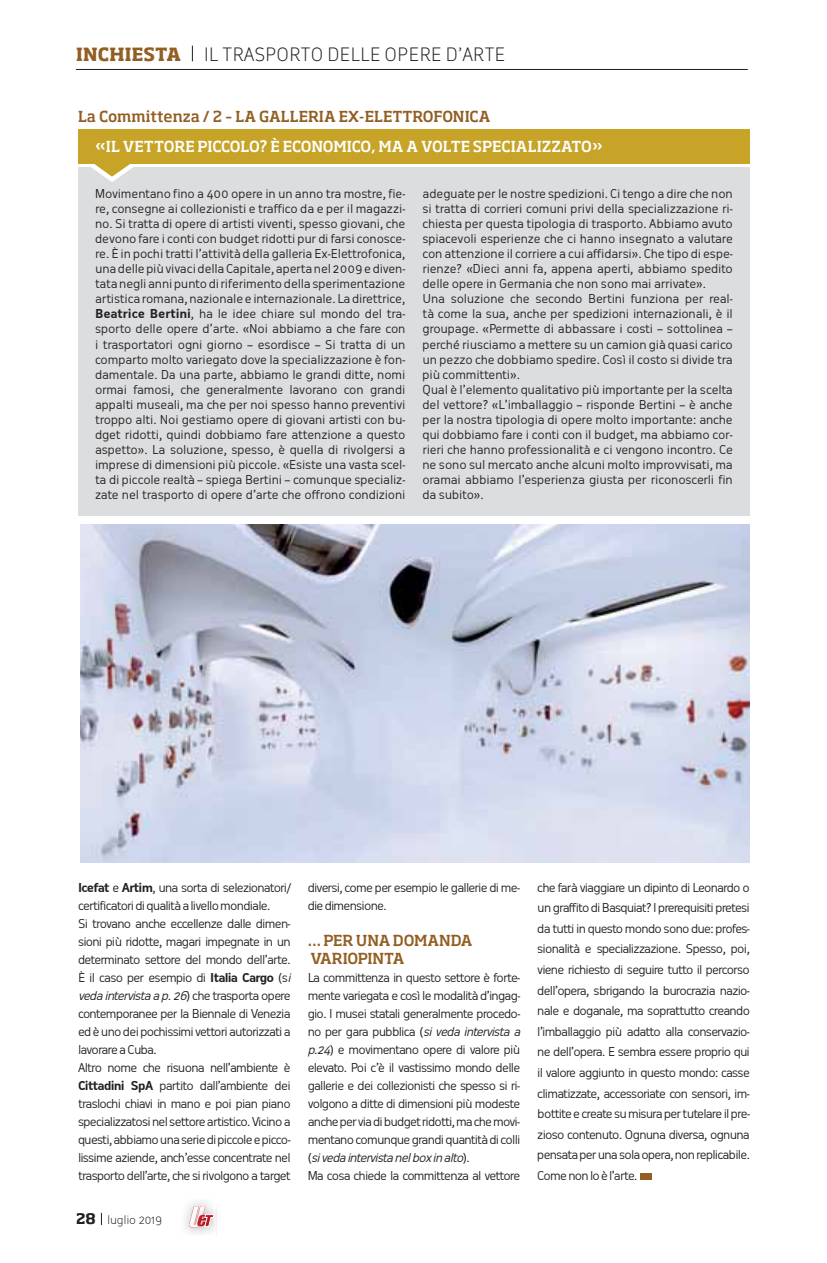
<style>
.page{position:relative;width:827px;height:1263px;background:#fff}
.page>*{position:absolute;margin:0;border:0;box-sizing:border-box;transform-origin:0 0}
.t1{font:300 18px "Oceania";color:#231f20}
.t2{font:700 18px "Soho Std";letter-spacing:.015em;color:#925e22}
.t3{font:500 15px/18px "Soho Std";letter-spacing:-.005em;color:#925e22}
.t4{font:500 15px "Soho Std";letter-spacing:-.015em;color:#fff}
.t5{font:12px/15px "Oceania";letter-spacing:-.05em;color:#231f20;text-align:justify}
.t6{font:12px/18px "Oceania";letter-spacing:-.07em;color:#231f20}
.t7{font:12px/15px "Oceania";letter-spacing:-.02em;color:#231f20}
.t8{font:300 11.7px "Oceania";letter-spacing:-.015em;color:#231f20}
.s1{font-weight:700}
.s2{font-style:italic}
.s3{font-family:"Soho Std";font-weight:700;font-size:14.4px}
</style>
<div class="page">
<svg style="left:101px;top:1213px;width:1px;height:12px"></svg>
<img style="left:197px;top:1206px;width:19px;height:29px">
<svg style="left:189px;top:1206px;width:25px;height:22px"></svg>
<hr style="left:76px;top:69px;width:672px;height:1px;background:#231f20">
<div style="left:78px;top:168px;width:672px;height:348px;background:#dcddde"></div>
<svg style="left:80px;top:164px;width:73px;height:18px"></svg>
<div style="left:78px;top:130px;width:672px;height:34px;background:#c7a328"></div>
<div style="left:641px;top:1173px;width:11px;height:7px;background:#925e22"></div>
<img style="left:80px;top:524px;width:670px;height:338px">
<svg style="left:192px;top:46px;width:1px;height:15px"></svg>
<h1 class="t2" style="left:76px;top:47px;width:106px">INCHIESTA</h1>
<h1 class="t1" style="left:204px;top:48px;width:303px">IL TRASPORTO DELLE OPERE D’ARTE</h1>
<p class="t3" style="left:78px;top:109px;width:414px">La Committenza / 2 – LA GALLERIA EX-ELETTROFONICA</p>
<p class="t4" style="left:95px;top:141px;width:509px">«IL VETTORE PICCOLO? È ECONOMICO, MA A VOLTE SPECIALIZZATO»</p>
<p class="t5" style="left:95px;top:187px;width:312px">Movimentano fino a 400 opere in un anno tra mostre, fie&shy;re, consegne ai collezionisti e traffico da e per il magazzi&shy;no. Si tratta di opere di artisti viventi, spesso giovani, che devono fare i conti con budget ridotti pur di farsi conosce&shy;re. È in pochi tratti l’attività della galleria Ex-Elettrofonica, una delle più vivaci della Capitale, aperta nel 2009 e diven&shy;tata negli anni punto di riferimento della sperimentazione artistica romana, nazionale e internazionale. La direttrice, <span class="s1">Beatrice Bertini</span>, ha le idee chiare sul mondo del tra&shy;sporto delle opere d’arte. «Noi abbiamo a che fare con i trasportatori ogni giorno – esordisce – Si tratta di un comparto molto variegato dove la specializzazione è fon&shy;damentale. Da una parte, abbiamo le grandi ditte, nomi ormai famosi, che generalmente lavorano con grandi appalti museali, ma che per noi spesso hanno preventivi troppo alti. Noi gestiamo opere di giovani artisti con bu&shy;dget ridotti, quindi dobbiamo fare attenzione a questo aspetto». La soluzione, spesso, è quella di rivolgersi a imprese di dimensioni più piccole. «Esiste una vasta scel&shy;ta di piccole realtà – spiega Bertini – comunque specializ&shy;zate nel trasporto di opere d’arte che offrono condizioni</p>
<p class="t7" style="left:422px;top:187px;width:312px">adeguate per le nostre spedizioni. Ci tengo a dire che non si tratta di corrieri comuni privi della specializzazione ri&shy;chiesta per questa tipologia di trasporto. Abbiamo avuto spiacevoli esperienze che ci hanno insegnato a valutare con attenzione il corriere a cui affidarsi». Che tipo di espe&shy;rienze? «Dieci anni fa, appena aperti, abbiamo spedito delle opere in Germania che non sono mai arrivate».<br>Una soluzione che secondo Bertini funziona per real&shy;tà come la sua, anche per spedizioni internazionali, è il groupage. «Permette di abbassare i costi – sottolinea – perché riusciamo a mettere su un camion già quasi carico un pezzo che dobbiamo spedire. Così il costo si divide tra più committenti».<br>Qual è l’elemento qualitativo più importante per la scelta del vettore? «L’imballaggio – risponde Bertini – è anche per la nostra tipologia di opere molto importante: anche qui dobbiamo fare i conti con il budget, ma abbiamo cor&shy;rieri che hanno professionalità e ci vengono incontro. Ce ne sono sul mercato anche alcuni molto improvvisati, ma oramai abbiamo l’esperienza giusta per riconoscerli fin da subito».</p>
<p class="t6" style="left:78px;top:879px;width:217px"><span class="s1">Icefat</span> e <span class="s1">Artim</span>, una sorta di selezionatori/ certificatori di qualità a livello mondiale.<br>Si trovano anche eccellenze dalle dimen&shy;sioni più ridotte, magari impegnate in un determinato settore del mondo dell’arte.<br>È il caso per esempio di <span class="s1">Italia Cargo</span> (s<span class="s2">i veda intervista a p.26</span>) c h e t ra s p o rt a o p e re contemporanee per la Biennale di Venezia ed è uno dei pochissimi vettori autorizzati a lavorare a Cuba.<br>Altro nome che risuona nell’ambiente è <span class="s1">Cittadini SpA</span> partito dall’ambiente dei traslochi chiavi in mano e poi pian piano specializzatosi nel settore artistico. Vicino a questi, abbiamo una serie di piccole e picco&shy;lissime aziende, anch’esse concentrate nel trasporto dell’arte, che si rivolgono a target</p>
<p class="t5" style="left:308px;top:879px;width:214px;line-height:18px">diversi, come per esempio le gallerie di me&shy;die dimensione.</p>
<p class="t3" style="left:308px;top:932px;width:167px">… PER UNA DOMANDA<br>VARIOPINTA</p>
<p class="t6" style="left:308px;top:969px;width:217px">La committenza in questo settore è forte&shy;mente variegata e così le modalità d’ingag&shy;gio. I musei statali generalmente procedo&shy;no per gara pubblica (<span class="s2">si veda intervista a p.24</span>) e movimentano opere di valore più elevato. Poi c’è il vastissimo mondo delle gallerie e dei collezionisti che spesso si ri&shy;volgono a ditte di dimensioni più modeste anche per via di budget ridotti, ma che movi&shy;mentano comunque grandi quantità di colli ( <span class="s2">siveda intervista nelbox in alto</span>) .<br>Ma cosa chiede la committenza al vettore</p>
<p class="t8" style="left:76px;top:1215px;width:88px"><span class="s3">28</span> luglio 2019</p>
<p class="t5" style="left:537px;top:878px;width:214px;line-height:20.5px">che farà viaggiare un dipinto di Leonardo o un graffito di Basquiat? I prerequisiti pretesi da tutti in questo mondo sono due: profes&shy;sionalità e specializzazione. Spesso, poi, viene richiesto di seguire tutto il percorso dell’opera, sbrigando la burocrazia nazio&shy;nale e doganale, ma soprattutto creando l’imballaggio più adatto alla conservazio&shy;ne dell’opera. E sembra essere proprio qui il valore aggiunto in questo mondo: casse climatizzate, accessoriate con sensori, im&shy;bottite e create su misura per tutelare il pre&shy;zioso contenuto. Ognuna diversa, ognuna pensata per una sola opera, non replicabile.<br>Come non lo è l’arte.</p>
</div>
